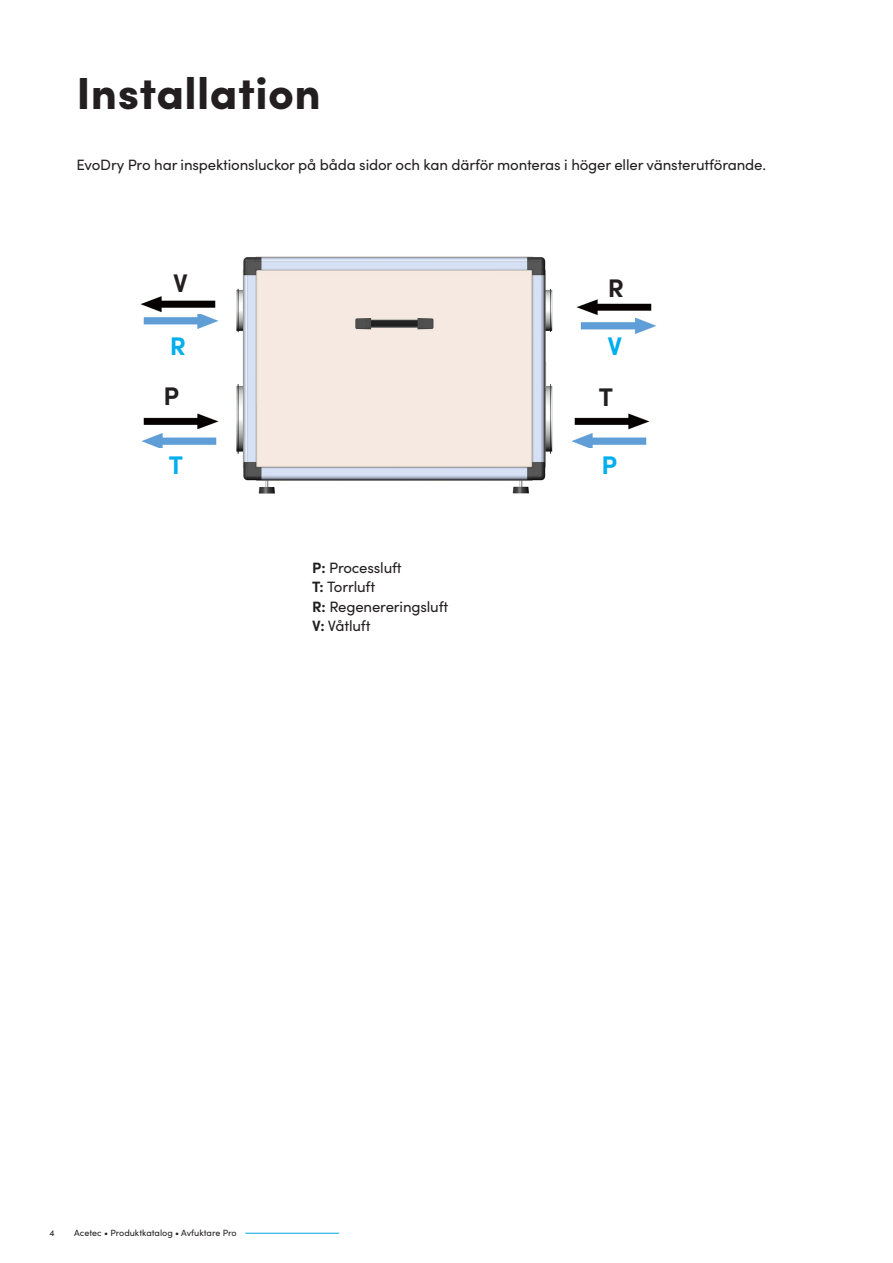
<style>
.page{position:relative;width:893px;height:1263px;background:#fff}
.page>*{position:absolute;margin:0;border:0;box-sizing:border-box;transform-origin:0 0}
.t1{font:900 45px "Sofia Pro";letter-spacing:.01em;color:#231f20}
.t2{font:700 25.5px "Sofia Pro";color:#231f20}
.t3{font:700 25.5px "Sofia Pro";color:#00aeef}
.t4{font:15px "Sofia Pro";letter-spacing:-.01em;color:#231f20}
.t5{font:9px "Sofia Pro";color:#231f20}
.s1{font-weight:700}
</style>
<div class="page">
<hr style="left:245px;top:1233px;width:94px;height:1px;background:#00a5e3">
<img style="left:236px;top:256px;width:317px;height:238px">
<img style="left:576px;top:299px;width:76px;height:20px">
<img style="left:140px;top:296px;width:76px;height:17px">
<img style="left:574px;top:413px;width:76px;height:17px">
<img style="left:143px;top:413px;width:76px;height:17px">
<img style="left:580px;top:319px;width:76px;height:15px">
<img style="left:571px;top:433px;width:76px;height:15px">
<img style="left:141px;top:433px;width:76px;height:15px">
<img style="left:143px;top:314px;width:76px;height:15px">
<p class="t1" style="left:77px;top:57px;width:246px">Installation</p>
<p class="t4" style="left:77px;top:154px;width:691px">EvoDry Pro har inspektionsluckor på båda sidor och kan därför monteras i höger eller vänsterutförande.</p>
<p class="t2" style="left:173px;top:263px;width:16px">V</p>
<p class="t2" style="left:608px;top:269px;width:18px">R</p>
<p class="t3" style="left:170px;top:327px;width:18px">R</p>
<p class="t3" style="left:607px;top:327px;width:16px">V</p>
<p class="t2" style="left:163px;top:376px;width:17px">P</p>
<p class="t2" style="left:599px;top:377px;width:16px">T</p>
<p class="t3" style="left:169px;top:446px;width:16px">T</p>
<p class="t3" style="left:602px;top:445px;width:17px">P</p>
<p class="t4" style="left:312px;top:556px;width:91px"><span class="s1">P:</span> Processluft</p>
<p class="t4" style="left:312px;top:576px;width:65px"><span class="s1">T:</span> Torrluft</p>
<p class="t4" style="left:312px;top:595px;width:138px"><span class="s1">R:</span> Regenereringsluft</p>
<p class="t4" style="left:312px;top:615px;width:60px"><span class="s1">V:</span> Våtluft</p>
<p class="t5" style="left:50px;top:1226px;width:7px">4</p>
<p class="t5" style="left:74px;top:1226px;width:164px">Acetec • Produktkatalog • Avfuktare Pro</p>
</div>
